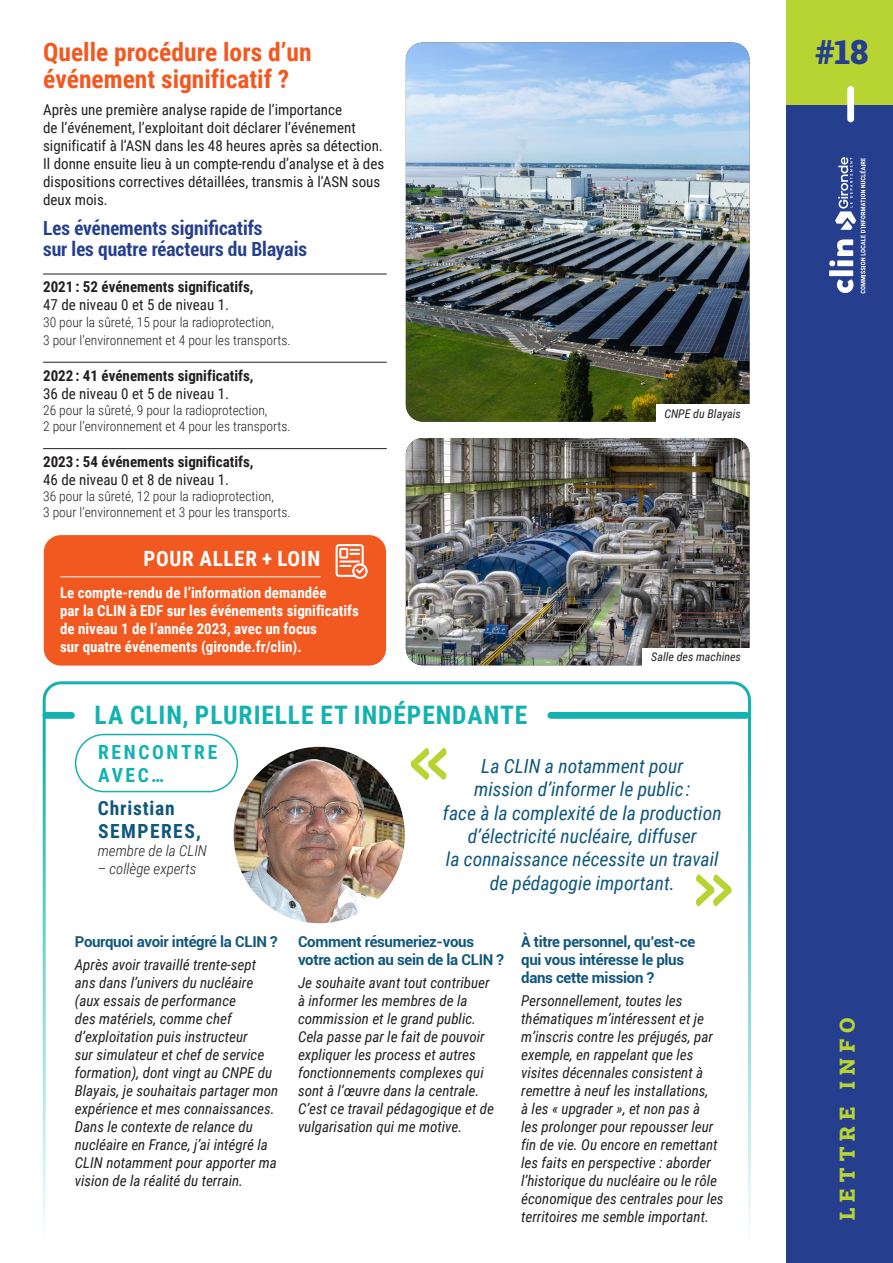
<style>
.page{position:relative;width:893px;height:1263px;background:#fff}
.page>*{position:absolute;margin:0;border:0;box-sizing:border-box;transform-origin:0 0}
.t1{font:900 33.6px "Roboto Slab";color:#253f8e}
.Style_de_paragraphe_1{font:700 25.5px/27.6px "Roboto Condensed";color:#f15921}
.Style_de_paragraphe_1-2{font:700 25.5px "Roboto Condensed";letter-spacing:.035em;color:#13b2b1}
.Style_de_paragraphe_1-3{font:700 21px "Roboto Condensed";letter-spacing:.035em;color:#fff}
.t2{font:900 21px "Roboto Slab";letter-spacing:.3em;color:#b8d432}
.Style_de_paragraphe_1-4{font:italic 19.5px/23.4px "Roboto Condensed";color:#10577c;text-align:center}
.Style_de_paragraphe_1-5{font:700 condensed 19.5px/21.6px "Roboto";color:#253f8e}
.Style_de_paragraphe_1-6{font:700 19.5px/23.4px "Roboto Condensed";letter-spacing:.04em;color:#10577c}
.Style_de_paragraphe_1-7{font:700 19.5px "Roboto Condensed";letter-spacing:.135em;color:#13b2b1}
.Style_de_paragraphe_1-8{font:italic 15px/18px "Roboto Condensed";color:#231f20}
.Style_de_paragraphe_1-9{font:15px/18px "Roboto Condensed";color:#231f20}
.Style_de_paragraphe_1-10{font:700 15px/18px "Roboto Condensed";color:#231f20}
.Style_de_paragraphe_1-11{font:700 15px/18px "Roboto Condensed";color:#fff}
.Style_de_paragraphe_1-12{font:700 15px/18px "Roboto";letter-spacing:-.02em;color:#10577c}
.Style_de_paragraphe_1-13{font:italic 300 15px "Roboto Condensed";color:#231f20}
.Style_de_paragraphe_1-14{font:300 13.5px/16.2px "Roboto Condensed";color:#231f20}
.Style_de_paragraphe_1-15{font:italic 12px "Roboto Condensed";color:#231f20}
.s1{font-weight:400}
</style>
<div class="page">
<svg style="left:43px;top:681px;width:708px;height:543px"></svg>
<div style="left:43px;top:712px;width:32px;height:7px;background:#13b2b1;border-radius:3px"></div>
<div style="left:547px;top:712px;width:202px;height:7px;background:#13b2b1;border-radius:3px"></div>
<div style="left:787px;top:104px;width:106px;height:1159px;background:#253f8e"></div>
<svg style="left:829px;top:157px;width:36px;height:136px"></svg>
<div style="left:787px;top:0;width:106px;height:104px;background:#b8d432"></div>
<div style="left:847px;top:86px;width:7px;height:36px;background:#fff;border-radius:3px"></div>
<hr style="left:43px;top:274px;width:344px;height:1px;background:#231f20">
<hr style="left:43px;top:362px;width:344px;height:1px;background:#231f20">
<hr style="left:43px;top:448px;width:344px;height:1px;background:#231f20">
<img style="left:234px;top:747px;width:171px;height:176px">
<div style="left:75px;top:734px;width:163px;height:58px;border:2px solid #13b2b1;border-radius:29px"></div>
<svg style="left:411px;top:748px;width:35px;height:32px"></svg>
<svg style="left:696px;top:874px;width:36px;height:32px"></svg>
<div style="left:44px;top:535px;width:342px;height:131px;background:#f15921;border-radius:17px"></div>
<hr style="left:60px;top:576px;width:261px;height:1px;background:#fff">
<svg style="left:336px;top:544px;width:32px;height:35px"></svg>
<img style="left:406px;top:438px;width:343px;height:227px">
<img style="left:406px;top:43px;width:343px;height:379px">
<div style="left:642px;top:648px;width:107px;height:18px;background:#fff"></div>
<div style="left:656px;top:405px;width:93px;height:17px;background:#fff"></div>
<p class="Style_de_paragraphe_1" style="left:43px;top:37px;width:270px">Quelle procédure lors d’un événement significatif ?</p>
<p class="Style_de_paragraphe_1-9" style="left:43px;top:100px;width:341px">Après une première analyse rapide de l’importance<br>de l’événement, l’exploitant doit déclarer l’événement significatif à l’ASN dans les 48 heures après sa détection.</p>
<p class="Style_de_paragraphe_1-9" style="left:43px;top:154px;width:343px">Il donne ensuite lieu à un compte-rendu d’analyse et à des dispositions correctives détaillées, transmis à l’ASN sous deux mois.</p>
<p class="Style_de_paragraphe_1-5" style="left:43px;top:216px;width:265px">Les événements significatifs<br>sur les quatre réacteurs du Blayais</p>
<p class="Style_de_paragraphe_1-10" style="left:43px;top:277px;width:212px">2021 : 52 événements significatifs,<br><span class="s1">47 de niveau 0 et 5 de niveau 1.</span></p>
<p class="Style_de_paragraphe_1-14" style="left:43px;top:312px;width:249px;line-height:18px">30 pour la sûreté, 15 pour la radioprotection,<br>3 pour l’environnement et 4 pour les transports.</p>
<p class="Style_de_paragraphe_1-10" style="left:43px;top:366px;width:212px">2022 : 41 événements significatifs,<br><span class="s1">36 de niveau 0 et 5 de niveau 1.</span></p>
<p class="Style_de_paragraphe_1-14" style="left:43px;top:401px;width:249px">26 pour la sûreté, 9 pour la radioprotection,<br>2 pour l’environnement et 4 pour les transports.</p>
<p class="Style_de_paragraphe_1-10" style="left:43px;top:452px;width:212px">2023: 54 événements significatifs,<br><span class="s1">46 de niveau 0 et 8 de niveau 1.</span></p>
<p class="Style_de_paragraphe_1-14" style="left:43px;top:488px;width:249px">36 pour la sûreté, 12 pour la radioprotection,<br>3 pour l’environnement et 3 pour les transports.</p>
<p class="Style_de_paragraphe_1-3" style="left:143px;top:544px;width:178px">POUR ALLER + LOIN</p>
<p class="Style_de_paragraphe_1-11" style="left:60px;top:584px;width:300px">Le compte-rendu de l’information demandée<br>par la CLIN à EDF sur les événements significatifs de niveau 1 de l’année 2023, avec un focus<br>sur quatre événements (gironde.fr/clin).</p>
<p class="Style_de_paragraphe_1-2" style="left:95px;top:697px;width:434px">LA CLIN, PLURIELLE ET INDÉPENDANTE</p>
<p class="Style_de_paragraphe_1-15" style="left:664px;top:405px;width:78px">CNPE du Blayais</p>
<p class="Style_de_paragraphe_1-15" style="left:651px;top:649px;width:91px">Salle des machines</p>
<p class="Style_de_paragraphe_1-7" style="left:98px;top:738px;width:121px">RENCONTRE</p>
<p class="Style_de_paragraphe_1-7" style="left:98px;top:762px;width:67px">AVEC…</p>
<p class="Style_de_paragraphe_1-6" style="left:98px;top:796px;width:104px">Christian<br>SEMPERES,</p>
<p class="Style_de_paragraphe_1-13" style="left:98px;top:841px;width:111px">membre de la CLIN</p>
<p class="Style_de_paragraphe_1-13" style="left:98px;top:859px;width:100px">– collège experts</p>
<p class="Style_de_paragraphe_1-12" style="left:75px;top:932px;width:204px">Pourquoi avoir intégré la CLIN ?</p>
<p class="Style_de_paragraphe_1-8" style="left:75px;top:955px;width:205px">Après avoir travaillé trente-sept ans dans l’univers du nucléaire (aux essais de performance<br>des matériels, comme chef d’exploitation puis instructeur<br>sur simulateur et chef de service formation), dont vingt au CNPE du<br>Blayais, je souhaitais partager mon expérience et mes connaissances.<br>Dans le contexte de relance du nucléaire en France, j’ai intégré la<br>CLIN notamment pour apporter ma vision de la réalité du terrain.</p>
<p class="Style_de_paragraphe_1-4" style="left:443px;top:753px;width:280px">La CLIN a notamment pour<br>mission d’informer le public :<br>face à la complexité de la production d’électricité nucléaire, diffuser<br>la connaissance nécessite un travail de pédagogie important.</p>
<p class="Style_de_paragraphe_1-12" style="left:298px;top:932px;width:207px">Comment résumeriez-vous votre action au sein de la CLIN ?</p>
<p class="Style_de_paragraphe_1-8" style="left:298px;top:973px;width:197px">Je souhaite avant tout contribuer à informer les membres de la commission et le grand public.<br>Cela passe par le fait de pouvoir expliquer les process et autres fonctionnements complexes qui sont à l’œuvre dans la centrale.<br>C’est ce travail pédagogique et de vulgarisation qui me motive.</p>
<p class="Style_de_paragraphe_1-12" style="left:521px;top:932px;width:175px">À titre personnel, qu’est-ce qui vous intéresse le plus dans cette mission ?</p>
<p class="Style_de_paragraphe_1-8" style="left:521px;top:991px;width:204px">Personnellement, toutes les thématiques m’intéressent et je m’inscris contre les préjugés, par exemple, en rappelant que les visites décennales consistent à remettre à neuf les installations,<br>à les « upgrader », et non pas à<br>les prolonger pour repousser leur fin de vie. Ou encore en remettant les faits en perspective : aborder l’historique du nucléaire ou le rôle économique des centrales pour les territoires me semble important.</p>
<p class="t1" style="left:816px;top:29px;width:54px">#18</p>
<p class="t2" style="left:833px;top:1220px;width:204px;rotate:-90deg">LETTRE INFO</p>
</div>
